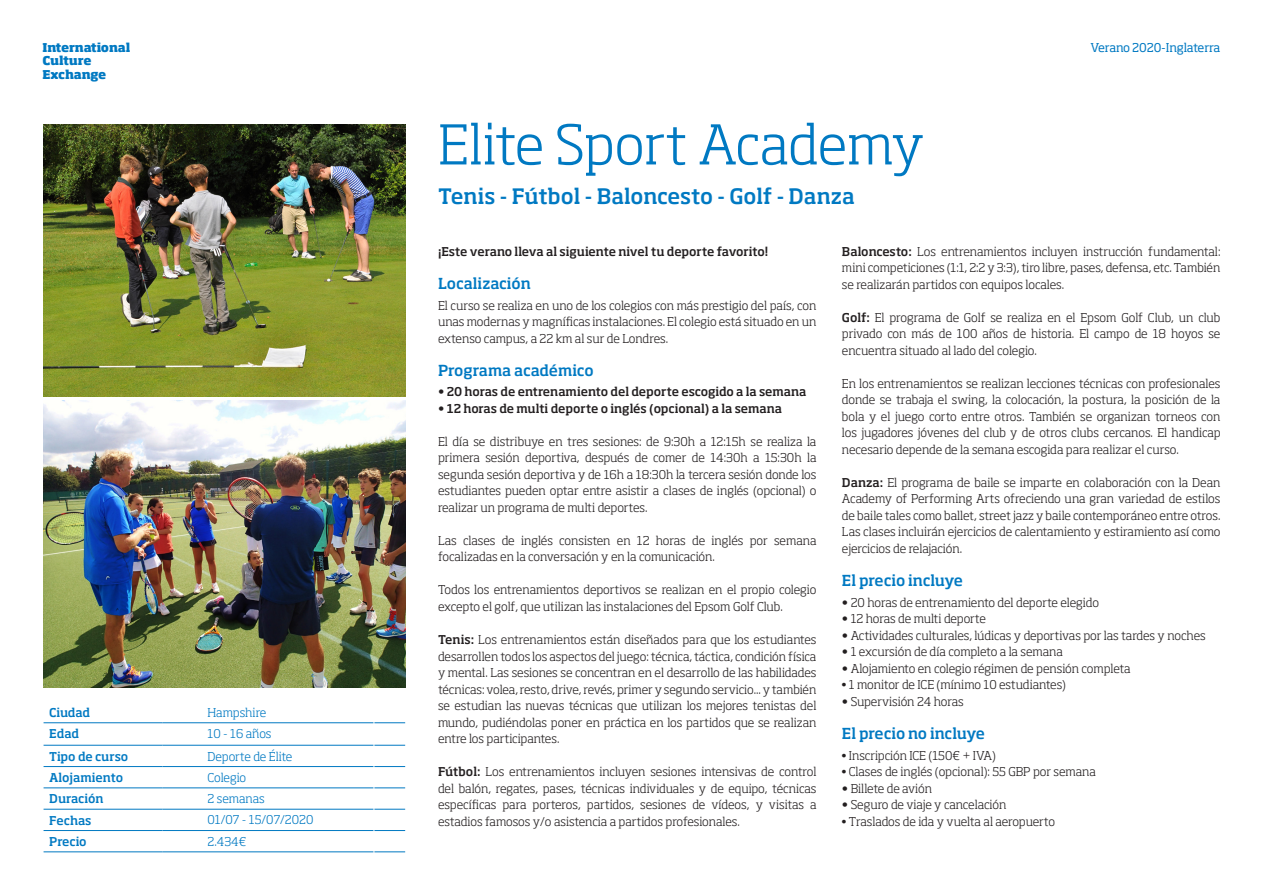
<style>
.page{position:relative;width:1263px;height:893px;background:#fff}
.page>*{position:absolute;margin:0;border:0;box-sizing:border-box;transform-origin:0 0}
.t1{font:300 54px "Soho Std";letter-spacing:-.01em;color:#0079c2}
.t2{font:500 21px "Soho Std";color:#0079c2}
.t3{font:500 15px "Soho Std";letter-spacing:-.01em;color:#0079c2}
.t4{font:300 12px/16.5px "Soho Std";letter-spacing:-.005em;color:#231f20;text-align:justify}
.t5{font:500 12px "Soho Std";letter-spacing:-.01em;color:#231f20}
.t6{font:300 12px "Soho Std";color:#0079c2}
.t7{font:500 12px "Soho Std";letter-spacing:-.01em;color:#0079c2}
.t8{font:800 12px "Soho Std";letter-spacing:-.02em;color:#0079c2}
.t9{font:12px "Soho Std";letter-spacing:-.01em;color:#0079c2}
.s1{font-weight:500}
.s2{font-weight:800;font-stretch:extra-condensed}
</style>
<div class="page">
<img style="left:43px;top:401px;width:363px;height:287px">
<img style="left:43px;top:124px;width:363px;height:272px">
<svg style="left:45px;top:723px;width:360px;height:86px"></svg>
<hr style="left:43px;top:722px;width:120px;height:1px;background:#0079c2">
<hr style="left:163px;top:722px;width:242px;height:1px;background:#0079c2">
<hr style="left:43px;top:745px;width:120px;height:1px;background:#0079c2">
<hr style="left:43px;top:766px;width:120px;height:1px;background:#0079c2">
<hr style="left:163px;top:745px;width:242px;height:1px;background:#0079c2">
<hr style="left:163px;top:766px;width:242px;height:1px;background:#0079c2">
<hr style="left:43px;top:787px;width:120px;height:1px;background:#0079c2">
<hr style="left:163px;top:787px;width:242px;height:1px;background:#0079c2">
<hr style="left:43px;top:809px;width:120px;height:1px;background:#0079c2">
<hr style="left:43px;top:830px;width:120px;height:1px;background:#0079c2">
<hr style="left:43px;top:851px;width:120px;height:1px;background:#0079c2">
<hr style="left:163px;top:809px;width:242px;height:1px;background:#0079c2">
<hr style="left:163px;top:830px;width:242px;height:1px;background:#0079c2">
<hr style="left:163px;top:851px;width:242px;height:1px;background:#0079c2">
<p class="t8" style="left:43px;top:40px;width:89px">International</p>
<p class="t8" style="left:43px;top:53px;width:50px">Culture</p>
<p class="t8" style="left:43px;top:67px;width:65px">Exchange</p>
<p class="t7" style="left:49px;top:705px;width:43px">Ciudad</p>
<p class="t6" style="left:208px;top:705px;width:60px">Hampshire</p>
<p class="t7" style="left:49px;top:726px;width:31px">Edad</p>
<p class="t6" style="left:208px;top:726px;width:66px">10 - 16 años</p>
<p class="t7" style="left:49px;top:748px;width:80px">Tipo de curso</p>
<p class="t6" style="left:208px;top:748px;width:86px">Deporte de Élite</p>
<p class="t7" style="left:49px;top:770px;width:75px">Alojamiento</p>
<p class="t6" style="left:208px;top:770px;width:40px">Colegio</p>
<p class="t7" style="left:49px;top:791px;width:56px">Duración</p>
<p class="t6" style="left:208px;top:791px;width:59px">2 semanas</p>
<p class="t7" style="left:49px;top:812px;width:44px">Fechas</p>
<p class="t6" style="left:208px;top:812px;width:107px">01/07 - 15/07/2020</p>
<p class="t7" style="left:49px;top:834px;width:39px">Precio</p>
<p class="t6" style="left:208px;top:834px;width:40px">2.434€</p>
<p class="t1" style="left:438px;top:111px;width:488px">Elite Sport Academy</p>
<p class="t2" style="left:438px;top:182px;width:418px">Tenis - Fútbol - Baloncesto - Golf - Danza</p>
<p class="t9" style="left:1090px;top:40px;width:131px">Verano 2020-Inglaterra</p>
<p class="t5" style="left:438px;top:244px;width:332px">¡Este verano lleva al siguiente nivel tu deporte favorito!</p>
<p class="t3" style="left:438px;top:274px;width:94px">Localización</p>
<p class="t4" style="left:438px;top:297px;width:380px">El curso se realiza en uno de los colegios con más prestigio del país, con unas modernas y magníficas instalaciones. El colegio está situado en un extenso campus, a 22 km al sur de Londres.</p>
<p class="t3" style="left:438px;top:361px;width:157px">Programa académico</p>
<p class="t5" style="left:438px;top:384px;width:370px">• 20 horas de entrenamiento del deporte escogido a la semana</p>
<p class="t5" style="left:438px;top:401px;width:346px">• 12 horas de multi deporte o inglés (opcional) a la semana</p>
<p class="t4" style="left:438px;top:433px;width:380px">El día se distribuye en tres sesiones: de 9:30h a 12:15h se realiza la primera sesión deportiva, después de comer de 14:30h a 15:30h la segunda sesión deportiva y de 16h a 18:30h la tercera sesión donde los estudiantes pueden optar entre asistir a clases de inglés (opcional) o realizar un programa de multi deportes.</p>
<p class="t4" style="left:438px;top:532px;width:380px">Las clases de inglés consisten en 12 horas de inglés por semana focalizadas en la conversación y en la comunicación.</p>
<p class="t4" style="left:438px;top:582px;width:380px">Todos los entrenamientos deportivos se realizan en el propio colegio excepto el golf, que utilizan las instalaciones del Epsom Golf Club.</p>
<p class="t4" style="left:438px;top:631px;width:380px"><span class="s1">Tenis:</span> Los entrenamientos están diseñados para que los estudiantes desarrollen todos los aspectos del juego: técnica, táctica, condición física y mental. Las sesiones se concentran en el desarrollo de las habilidades técnicas: volea, resto, drive, revés, primer y segundo servicio... y también se estudian las nuevas técnicas que utilizan los mejores tenistas del mundo, pudiéndolas poner en práctica en los partidos que se realizan entre los participantes.</p>
<p class="t4" style="left:438px;top:763px;width:380px"><span class="s1">Fútbol:</span> Los entrenamientos incluyen sesiones intensivas de control del balón, regates, pases, técnicas individuales y de equipo, técnicas específicas para porteros, partidos, sesiones de vídeos, y visitas a estadios famosos y/o asistencia a partidos profesionales.</p>
<p class="t4" style="left:842px;top:243px;width:380px"><span class="s1">Baloncesto:</span> Los entrenamientos incluyen instrucción fundamental: mini competiciones (1:1, 2:2 y 3:3), tiro libre, pases, defensa, etc. También se realizarán partidos con equipos locales.</p>
<p class="t4" style="left:842px;top:309px;width:380px"><span class="s1">Golf:</span> El programa de Golf se realiza en el Epsom Golf Club, un club privado con más de 100 años de historia. El campo de 18 hoyos se encuentra situado al lado del colegio.</p>
<p class="t4" style="left:842px;top:375px;width:380px">En los entrenamientos se realizan lecciones técnicas con profesionales donde se trabaja el swing, la colocación, la postura, la posición de la bola y el juego corto entre otros. También se organizan torneos con los jugadores jóvenes del club y de otros clubs cercanos. El handicap necesario depende de la semana escogida para realizar el curso.</p>
<p class="t4" style="left:842px;top:474px;width:380px"><span class="s1">Danza:</span> El programa de baile se imparte en colaboración con la Dean Academy of Performing Arts ofreciendo una gran variedad de estilos de baile tales como ballet, street jazz y baile contemporáneo entre otros.<br>Las clases incluirán ejercicios de calentamiento y estiramiento así como ejercicios de relajación.</p>
<p class="t3" style="left:842px;top:571px;width:123px">El precio incluye</p>
<p class="t4" style="left:842px;top:594px;width:259px"><span class="s1">•</span> 20 horas de entrenamiento del deporte elegido</p>
<p class="t4" style="left:842px;top:610px;width:145px"><span class="s1">•</span> 12 horas de multi deporte</p>
<p class="t4" style="left:842px;top:627px;width:365px"><span class="s1">•</span> Actividades culturales, lúdicas y deportivas por las tardes y noches</p>
<p class="t4" style="left:842px;top:643px;width:222px"><span class="s1">•</span> 1 excursión de día completo a la semana</p>
<p class="t4" style="left:842px;top:660px;width:290px"><span class="s1">•</span> Alojamiento en colegio régimen de pensión completa</p>
<p class="t4" style="left:842px;top:676px;width:226px"><span class="s2">•</span> 1 monitor de ICE (mínimo 10 estudiantes)</p>
<p class="t4" style="left:842px;top:693px;width:123px"><span class="s1">•</span> Supervisión 24 horas</p>
<p class="t3" style="left:842px;top:724px;width:144px">El precio no incluye</p>
<p class="t4" style="left:842px;top:747px;width:155px"><span class="s2">•</span> Inscripción ICE (150€ + IVA)</p>
<p class="t4" style="left:842px;top:763px;width:255px"><span class="s2">•</span> Clases de inglés (opcional): 55 GBP por semana</p>
<p class="t4" style="left:842px;top:780px;width:92px"><span class="s1">•</span> Billete de avión</p>
<p class="t4" style="left:842px;top:796px;width:166px"><span class="s1">•</span> Seguro de viaje y cancelación</p>
<p class="t4" style="left:842px;top:813px;width:215px"><span class="s2">•</span> Traslados de ida y vuelta al aeropuerto</p>
</div>
